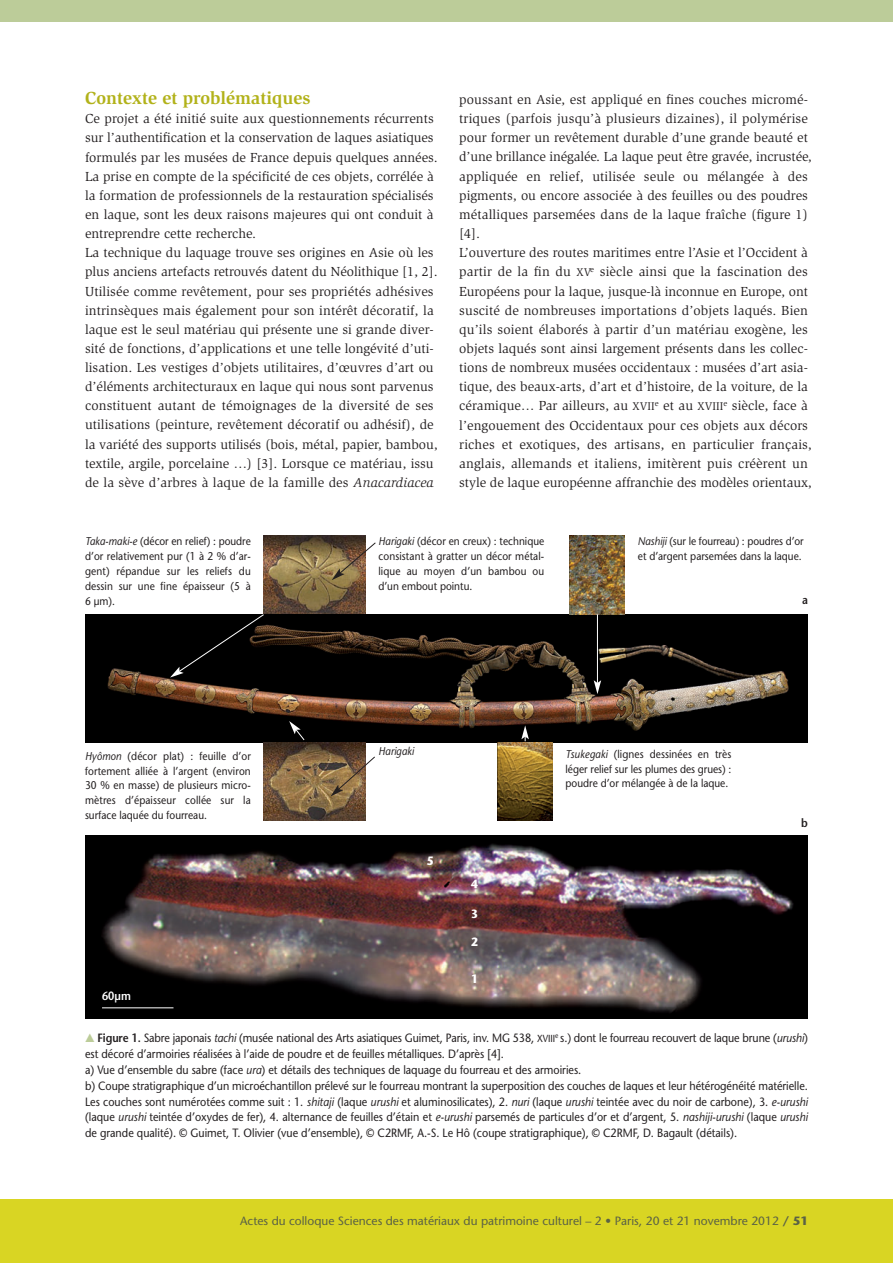
<style>
.page{position:relative;width:893px;height:1263px;background:#fff}
.page>*{position:absolute;margin:0;border:0;box-sizing:border-box;transform-origin:0 0}
.t1{font:700 18px "Slimbach Std";color:#b2b21a}
.t2{font:13.5px/19.2px "Slimbach Std";color:#231f20}
.t3{font:12px/15.9px "Stone Sans";color:#231f20;scale:.9 1}
.t4{font:12px "Stone Sans";color:#5b6245}
.t5{font:700 12px "Stone Sans";color:#fff;scale:.9 1}
.t6{font:600 12px "Stone Sans";color:#fff;scale:.9 1}
.t7{font:600 12px "Stone Sans";color:#231f20;scale:.9 1}
.t8{font:11.25px/14.9px "Stone Sans";color:#231f20;text-align:justify;scale:.9 1}
.t9{font:italic 11.25px "Stone Sans";color:#231f20;scale:.9 1}
.s1{font-style:italic}
.s2{font-size:11.55px}
.s3{color:#bccc99}
.s4{font-weight:600}
.s5{font-size:10.2px}
.s6{font-weight:700}
</style>
<div class="page">
<img style="left:264px;top:536px;width:102px;height:78px">
<div style="left:0;top:1199px;width:893px;height:64px;background:#d9d523"></div>
<div style="left:0;top:0;width:893px;height:21px;background:#bccc99"></div>
<img style="left:85px;top:614px;width:723px;height:128px">
<img style="left:85px;top:836px;width:723px;height:182px">
<img style="left:264px;top:742px;width:102px;height:79px">
<img style="left:570px;top:536px;width:55px;height:78px">
<img style="left:497px;top:742px;width:56px;height:79px">
<svg style="left:289px;top:721px;width:16px;height:20px"></svg>
<svg style="left:521px;top:725px;width:8px;height:16px"></svg>
<svg style="left:170px;top:614px;width:95px;height:63px;background:#080707"></svg>
<hr style="left:597px;top:614px;width:1px;height:69px;background:#fff">
<svg style="left:594px;top:680px;width:7px;height:14px"></svg>
<svg style="left:330px;top:756px;width:45px;height:40px"></svg>
<svg style="left:332px;top:542px;width:44px;height:38px"></svg>
<hr style="left:102px;top:1007px;width:71px;height:1px;background:#fff">
<h1 class="t1" style="left:85px;top:91px;width:227px">Contexte et problématiques</h1>
<p class="t2" style="left:85px;top:110px;width:354px">Ce projet a été initié suite aux questionnements récurrents sur l’authentification et la conservation de laques asiatiques formulés par les musées de France depuis quelques années.<br>La prise en compte de la spécificité de ces objets, corrélée à la formation de professionnels de la restauration spécialisés en laque, sont les deux raisons majeures qui ont conduit à entreprendre cette recherche.<br>La technique du laquage trouve ses origines en Asie où les plus anciens artefacts retrouvés datent du Néolithique [1, 2].<br>Utilisée comme revêtement, pour ses propriétés adhésives intrinsèques mais également pour son intérêt décoratif, la laque est le seul matériau qui présente une si grande diver&shy;sité de fonctions, d’applications et une telle longévité d’uti&shy;lisation. Les vestiges d’objets utilitaires, d’œuvres d’art ou d’éléments architecturaux en laque qui nous sont parvenus constituent autant de témoignages de la diversité de ses utilisations (peinture, revêtement décoratif ou adhésif), de la variété des supports utilisés (bois, métal, papier, bambou, textile, argile, porcelaine …) [3]. Lorsque ce matériau, issu de la sève d’arbres à laque de la famille des <span class="s1">Anacardiacea</span></p>
<p class="t2" style="left:459px;top:91px;width:354px">poussant en Asie, est appliqué en fines couches micromé&shy;triques (parfois jusqu’à plusieurs dizaines), il polymérise pour former un revêtement durable d’une grande beauté et d’une brillance inégalée. La laque peut être gravée, incrustée, appliquée en relief, utilisée seule ou mélangée à des pigments, ou encore associée à des feuilles ou des poudres métalliques parsemées dans de la laque fraîche (figure 1) [4].<br>L’ouverture des routes maritimes entre l’Asie et l’Occident à partir de la fin du <span class="s2">XV</span><sup>e</sup> siècle ainsi que la fascination des Européens pour la laque, jusque-là inconnue en Europe, ont suscité de nombreuses importations d’objets laqués. Bien qu’ils soient élaborés à partir d’un matériau exogène, les objets laqués sont ainsi largement présents dans les collec&shy;tions de nombreux musées occidentaux : musées d’art asia&shy;tique, des beaux-arts, d’art et d’histoire, de la voiture, de la céramique… Par ailleurs, au <span class="s2">XVII</span><sup>e</sup> et au <span class="s2">XVIII</span><sup>e</sup> siècle, face à l’engouement des Occidentaux pour ces objets aux décors riches et exotiques, des artisans, en particulier français, anglais, allemands et italiens, imitèrent puis créèrent un style de laque européenne affranchie des modèles orientaux,</p>
<p class="t8" style="left:85px;top:535px;width:186px"><span class="s1">Taka-maki-e</span> (décor en relief) : poudre d’or relativement pur (1 à 2 % d’ar&shy;gent) répandue sur les reliefs du dessin sur une fine épaisseur (5 à 6 µm).</p>
<p class="t8" style="left:378px;top:535px;width:186px"><span class="s1">Harigaki</span> (décor en creux) : technique consistant à gratter un décor métal&shy;lique au moyen d’un bambou ou d’un embout pointu.</p>
<p class="t8" style="left:638px;top:535px;width:186px"><span class="s1">Nashiji</span> (sur le fourreau) : poudres d’or et d’argent parsemées dans la laque.</p>
<p class="t7" style="left:802px;top:595px;width:8px">a</p>
<p class="t8" style="left:85px;top:749px;width:186px"><span class="s1">Hyômon</span> (décor plat) : feuille d’or fortement alliée à l’argent (environ 30 % en masse) de plusieurs micro&shy;mètres d’épaisseur collée sur la surface laquée du fourreau.</p>
<p class="t6" style="left:102px;top:991px;width:34px">60µm</p>
<p class="t9" style="left:378px;top:747px;width:41px">Harigaki</p>
<p class="t5" style="left:427px;top:856px;width:9px">5</p>
<p class="t5" style="left:471px;top:879px;width:9px">4</p>
<p class="t5" style="left:471px;top:909px;width:9px">3</p>
<p class="t5" style="left:471px;top:937px;width:9px">2</p>
<p class="t5" style="left:471px;top:974px;width:9px">1</p>
<p class="t8" style="left:566px;top:747px;width:186px"><span class="s1">Tsukegaki</span> (lignes dessinées en très léger relief sur les plumes des grues) : poudre d’or mélangée à de la laque.</p>
<p class="t7" style="left:801px;top:819px;width:9px">b</p>
<p class="t3" style="left:85px;top:1031px;width:805px"><span class="s3">▲</span> <span class="s4">Figure 1.</span> Sabre japonais <span class="s1">tachi</span> (musée national des Arts asiatiques Guimet, Paris, inv. MG 538, <span class="s5">XVIII</span><sup>e</sup> s.) dont le fourreau recouvert de laque brune (<span class="s1">urushi</span>) est décoré d’armoiries réalisées à l’aide de poudre et de feuilles métalliques. D’après [4].<br>a) Vue d’ensemble du sabre (face <span class="s1">ura</span>) et détails des techniques de laquage du fourreau et des armoiries.<br>b) Coupe stratigraphique d’un microéchantillon prélevé sur le fourreau montrant la superposition des couches de laques et leur hétérogénéité matérielle.<br>Les couches sont numérotées comme suit : 1. <span class="s1">shitaji</span> (laque <span class="s1">urushi</span> et aluminosilicates), 2. <span class="s1">nuri</span> (laque <span class="s1">urushi</span> teintée avec du noir de carbone), 3. <span class="s1">e-urushi </span>(laque <span class="s1">urushi</span> teintée d’oxydes de fer), 4. alternance de feuilles d’étain et <span class="s1">e-urushi</span> parsemés de particules d’or et d’argent, 5. <span class="s1">nashiji-urushi</span> (laque <span class="s1">urushi </span>de grande qualité). © Guimet, T. Olivier (vue d’ensemble), © C2RMF, A.-S. Le Hô (coupe stratigraphique), © C2RMF, D. Bagault (détails).</p>
<p class="t4" style="left:240px;top:1216px;width:569px">Actes du colloque Sciences des matériaux du patrimoine culturel – 2 <span class="s6">•</span> Paris, 20 et 21 novembre 2012 <span class="s6">/ 51</span></p>
</div>
